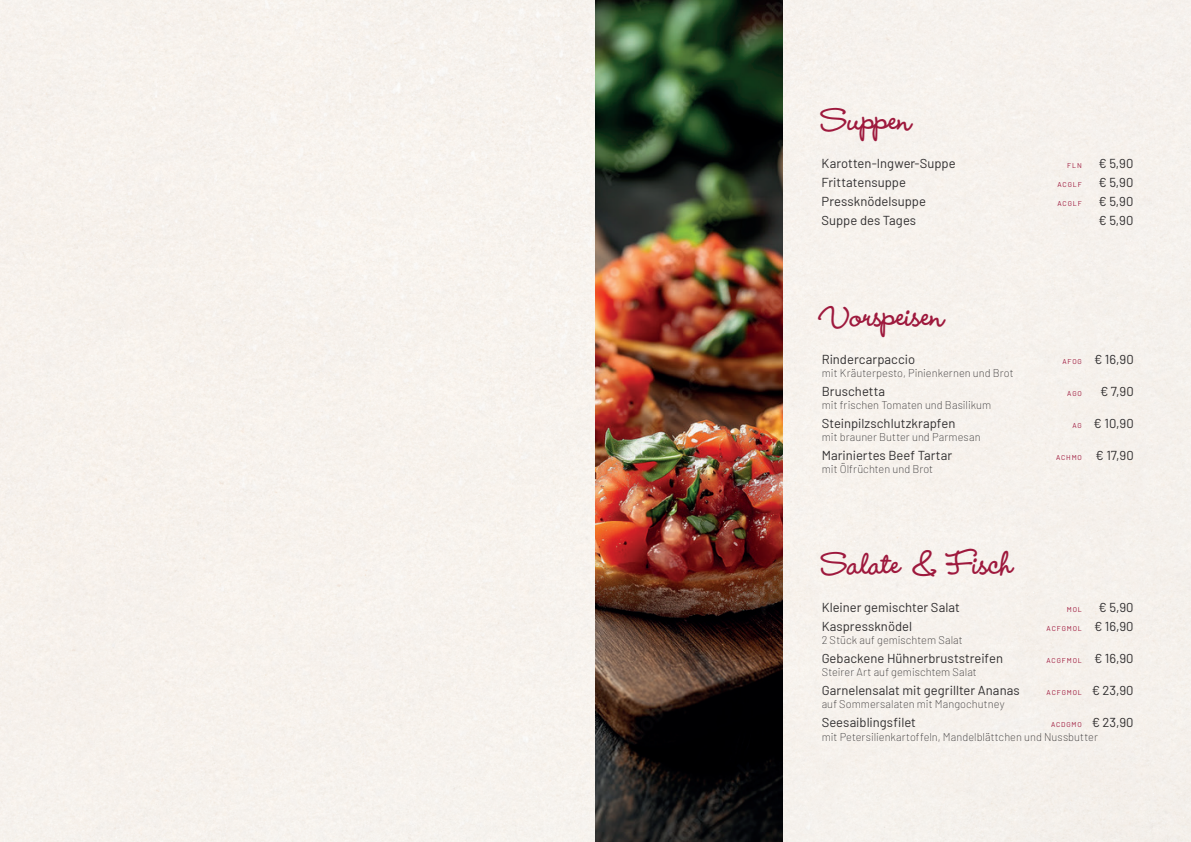
<style>
.page{position:relative;width:1191px;height:842px;background:#f6f2ed}
.page>*{position:absolute;margin:0;border:0;box-sizing:border-box;transform-origin:0 0}
.t1{font:40px "Wendy LP Bold";color:#9e193d}
.t2{font:13px "Barlow";color:#312f30}
.t3{font:200 11px "Barlow";letter-spacing:.005em;color:#312f30}
.t4{font:7px "Barlow";letter-spacing:.125em;color:#9e193d}
.s1{font-size:7px;color:#9e193d}
.s2{font-size:13px;color:#312f30}
</style>
<div class="page">
<img style="left:595px;top:0;width:187px;height:842px">
<h1 class="t1" style="left:821px;top:97px;width:92px">Suppen</h1>
<p class="t2" style="left:821px;top:154px;width:136px">Karotten-Ingwer-Suppe</p>
<p class="t4" style="left:1067px;top:161px;width:16px">FLN</p>
<p class="t2" style="left:1098px;top:154px;width:37px">€ 5,90</p>
<p class="t2" style="left:821px;top:173px;width:86px">Frittatensuppe</p>
<p class="t4" style="left:1057px;top:180px;width:26px">ACGLF</p>
<p class="t2" style="left:1098px;top:173px;width:37px">€ 5,90</p>
<p class="t2" style="left:821px;top:192px;width:106px">Pressknödelsuppe</p>
<p class="t4" style="left:1057px;top:199px;width:26px">ACGLF</p>
<p class="t2" style="left:1098px;top:192px;width:37px">€ 5,90</p>
<p class="t2" style="left:821px;top:211px;width:96px">Suppe des Tages</p>
<p class="t2" style="left:1098px;top:211px;width:37px">€ 5,90</p>
<h1 class="t1" style="left:821px;top:292px;width:124px">Vorspeisen</h1>
<p class="t2" style="left:821px;top:349px;width:95px">Rindercarpaccio</p>
<p class="t2" style="left:1062px;top:349px;width:73px"><span class="s1">AFOG</span> € 16,90</p>
<p class="t3" style="left:821px;top:365px;width:193px">mit Kräuterpesto, Pinienkernen und Brot</p>
<p class="t2" style="left:821px;top:382px;width:65px">Bruschetta</p>
<p class="t4" style="left:1067px;top:388px;width:16px">AGO</p>
<p class="t2" style="left:1100px;top:382px;width:35px">€ 7,90</p>
<p class="t3" style="left:821px;top:397px;width:171px">mit frischen Tomaten und Basilikum</p>
<p class="t2" style="left:821px;top:414px;width:135px">Steinpilzschlutzkrapfen</p>
<p class="t2" style="left:1072px;top:414px;width:63px"><span class="s1">AG</span> € 10,90</p>
<p class="t3" style="left:821px;top:429px;width:160px">mit brauner Butter und Parmesan</p>
<p class="t2" style="left:821px;top:446px;width:132px">Mariniertes Beef Tartar</p>
<p class="t2" style="left:1056px;top:446px;width:79px"><span class="s1">ACHMO</span> € 17,90</p>
<p class="t3" style="left:821px;top:461px;width:113px">mit Ölfrüchten und Brot</p>
<h1 class="t1" style="left:821px;top:540px;width:193px">Salate &amp; Fisch</h1>
<p class="t2" style="left:821px;top:598px;width:140px">Kleiner gemischter Salat</p>
<p class="t4" style="left:1066px;top:604px;width:17px">MOL</p>
<p class="t2" style="left:1098px;top:598px;width:37px">€ 5,90</p>
<p class="t2" style="left:821px;top:617px;width:92px">Kaspressknödel</p>
<p class="t4" style="left:1046px;top:623px;width:88px">ACFGMOL <span class="s2">€ 16,90</span></p>
<p class="t3" style="left:821px;top:632px;width:142px">2 Stück auf gemischtem Salat</p>
<p class="t2" style="left:821px;top:649px;width:183px">Gebackene Hühnerbruststreifen</p>
<p class="t4" style="left:1046px;top:655px;width:89px">ACGFMOL <span class="s2">€ 16,90</span></p>
<p class="t3" style="left:821px;top:664px;width:157px">Steirer Art auf gemischtem Salat</p>
<p class="t2" style="left:821px;top:681px;width:200px">Garnelensalat mit gegrillter Ananas</p>
<p class="t4" style="left:1046px;top:688px;width:89px">ACFGMOL <span class="s2">€ 23,90</span></p>
<p class="t3" style="left:821px;top:696px;width:184px">auf Sommersalaten mit Mangochutney</p>
<p class="t2" style="left:821px;top:713px;width:96px">Seesaiblingsfilet</p>
<p class="t4" style="left:1051px;top:720px;width:84px">ACDGMO <span class="s2">€ 23,90</span></p>
<p class="t3" style="left:821px;top:729px;width:278px">mit Petersilienkartoffeln, Mandelblättchen und Nussbutter</p>
</div>
